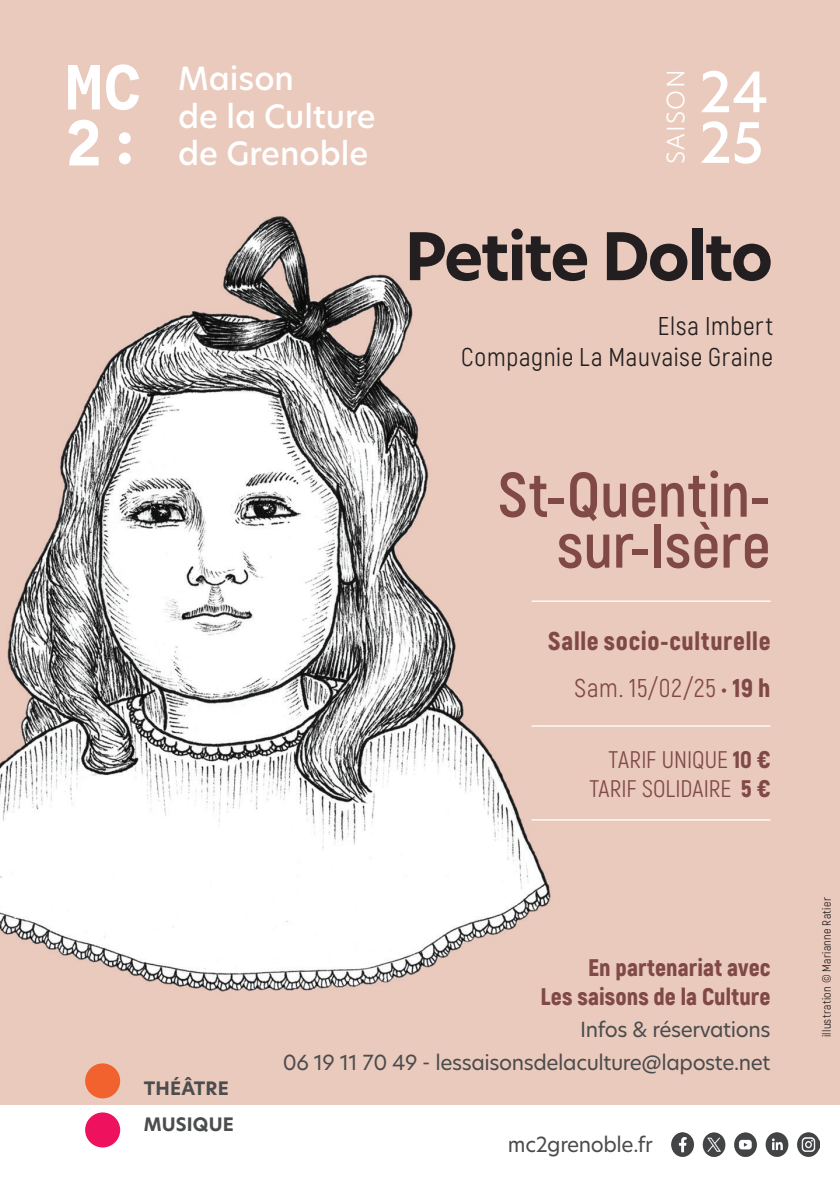
<style>
.page{position:relative;width:840px;height:1191px;background:#fff}
.page>*{position:absolute;margin:0;border:0;box-sizing:border-box;transform-origin:0 0}
.Titre_spectacle{font:700 64.2px "New Hero";letter-spacing:-.035em;color:#231f20}
.Titre_spectacle-2{font:700 62.6px/51px "Akrobat";color:#804945;text-align:right}
.t1{font:500 54.6px "New Hero";color:#fff}
.t2{font:500 31.4px/37.8px "New Hero";color:#fff}
.Titre_spectacle-3{font:25.8px/30.8px "Akrobat";letter-spacing:.03em;color:#231f20;text-align:right}
.DATE-LIEU-AGE{font:900 25.8px "Akrobat";letter-spacing:.03em;color:#804945}
.DATE-LIEU-AGE-2{font:25.8px "Akrobat";letter-spacing:.04em;color:#804945}
.t3{font:900 24px/28.8px "Akrobat";letter-spacing:.005em;color:#804945;text-align:right}
.DATE-LIEU-AGE-3{font:24px "Akrobat";color:#804945}
.t4{font:300 23.6px "New Hero";letter-spacing:.055em;color:#fff}
.t5{font:20.4px "New Hero";letter-spacing:-.02em;color:#4b4c4d}
.Discipline{font:700 18.2px "New Hero";letter-spacing:.01em;color:#4b4c4d}
.Titre_spectacle-4{font:12px "Akrobat";letter-spacing:.03em;color:#231f20}
.s1{font-weight:700}
.s2{font-weight:900}
</style>
<div class="page">
<div style="left:0;top:0;width:839px;height:1105px;background:#eacabd"></div>
<img style="left:0;top:109px;width:666px;height:990px">
<svg style="left:68px;top:65px;width:32px;height:44px"></svg>
<svg style="left:68px;top:119px;width:31px;height:46px"></svg>
<svg style="left:106px;top:64px;width:33px;height:46px"></svg>
<div style="left:119px;top:132px;width:12px;height:12px;background:#fff;border-radius:50%"></div>
<div style="left:119px;top:152px;width:12px;height:12px;background:#fff;border-radius:50%"></div>
<div style="left:85px;top:1112px;width:35px;height:35px;background:#ed115e;border-radius:50%"></div>
<div style="left:85px;top:1063px;width:35px;height:35px;background:#f2622f;border-radius:50%"></div>
<img style="left:671px;top:1132px;width:148px;height:24px">
<hr style="left:531px;top:600px;width:239px;height:2px;background:#fff">
<hr style="left:531px;top:725px;width:239px;height:1px;background:#fff">
<hr style="left:531px;top:819px;width:239px;height:1px;background:#fff">
<p class="t2" style="left:178px;top:59px;width:199px">Maison<br>de la Culture de Grenoble</p>
<p class="t4" style="left:659px;top:164px;width:96px;rotate:-90deg">SAISON</p>
<p class="t1" style="left:698px;top:55px;width:71px">24</p>
<p class="t1" style="left:698px;top:106px;width:66px">25</p>
<p class="Titre_spectacle" style="left:404px;top:213px;width:369px">Petite Dolto</p>
<p class="Titre_spectacle-3" style="left:461px;top:311px;width:313px">Elsa Imbert<br>Compagnie La Mauvaise Graine</p>
<p class="Titre_spectacle-2" style="left:498px;top:469px;width:273px">St-Quentin&shy;sur-Isère</p>
<p class="DATE-LIEU-AGE" style="left:548px;top:624px;width:224px">Salle socio-culturelle</p>
<p class="DATE-LIEU-AGE-2" style="left:574px;top:672px;width:197px">Sam. 15/02/25 <span class="s1">•</span> <span class="s2">19 h</span></p>
<p class="DATE-LIEU-AGE-3" style="left:608px;top:745px;width:163px">TARIF UNIQUE <span class="s2">10 €</span></p>
<p class="DATE-LIEU-AGE-3" style="left:589px;top:774px;width:182px">TARIF SOLIDAIRE <span class="s2">5 €</span></p>
<p class="Discipline" style="left:144px;top:1075px;width:86px">THÉÂTRE</p>
<p class="Discipline" style="left:144px;top:1111px;width:92px">MUSIQUE</p>
<p class="t3" style="left:540px;top:953px;width:231px">En partenariat avec<br>Les saisons de la Culture</p>
<p class="t5" style="left:580px;top:1016px;width:192px">Infos &amp; réservations</p>
<p class="t5" style="left:283px;top:1048px;width:489px">06 19 11 70 49 - lessaisonsdelaculture@laposte.net</p>
<p class="t5" style="left:507px;top:1130px;width:146px">mc2grenoble.fr</p>
<p class="Titre_spectacle-4" style="left:819px;top:1037px;width:141px;rotate:-90deg">illustration © Marianne Ratier</p>
</div>
